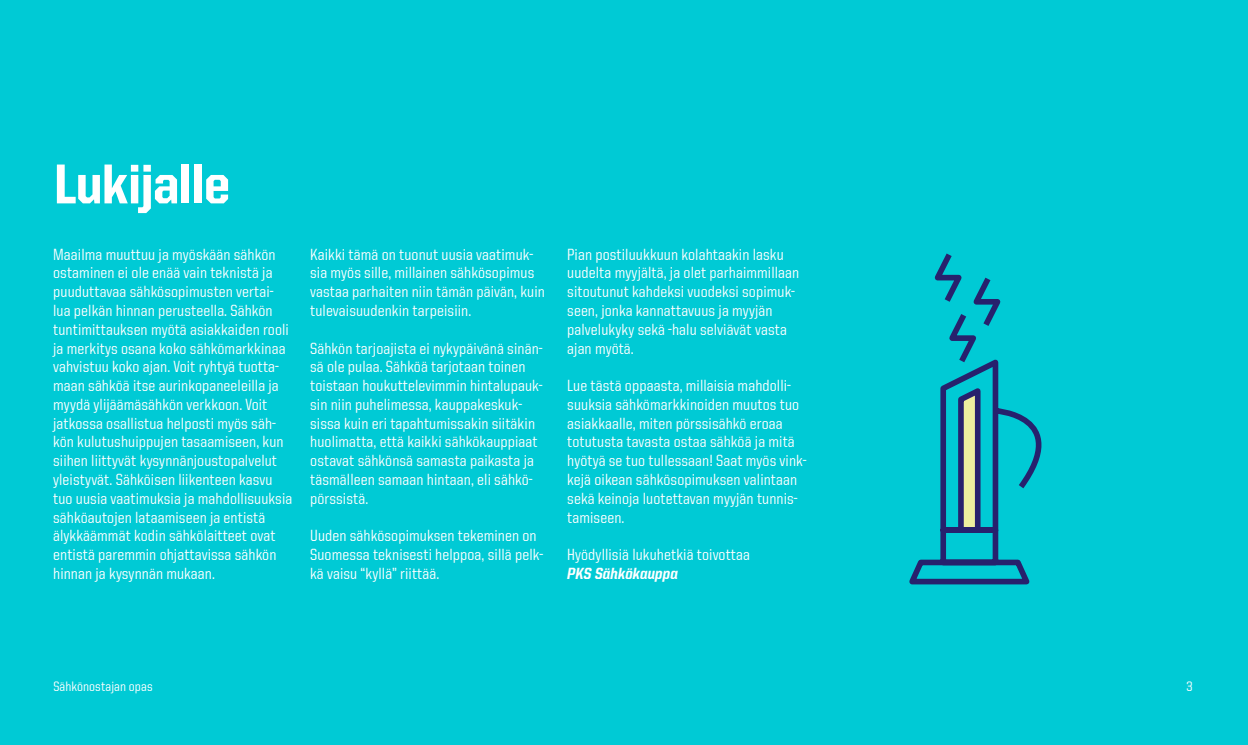
<style>
.page{position:relative;width:1248px;height:745px;background:#fff}
.page>*{position:absolute;margin:0;border:0;box-sizing:border-box;transform-origin:0 0}
.OTSIKKO{font:800 56.25px "United Sans Semi Cond";letter-spacing:-.01em;color:#fff}
.LEIPIS{font:500 16.25px/18.8px "United Sans Semi Cond";letter-spacing:.005em;color:#fff}
.LEIPIS-2{font:800 16.25px "United Italic Semi Cond";letter-spacing:.005em;color:#fff}
.t1{font:500 13.75px "United Sans Semi Cond";letter-spacing:.005em;color:#fff}
</style>
<div class="page">
<div style="left:0;top:0;width:1247px;height:744px;background:#00cad5"></div>
<svg style="left:909px;top:253px;width:133px;height:332px"></svg>
<p class="OTSIKKO" style="left:54px;top:154px;width:177px">Lukijalle</p>
<p class="LEIPIS" style="left:53px;top:244px;width:241px">Maailma muuttuu ja myöskään sähkön ostaminen ei ole enää vain teknistä ja puuduttavaa sähkösopimusten vertai&shy;lua pelkän hinnan perusteella. Sähkön tuntimittauksen myötä asiakkaiden rooli ja merkitys osana koko sähkömarkkinaa vahvistuu koko ajan. Voit ryhtyä tuotta&shy;maan sähköä itse aurinkopaneeleilla ja myydä ylijäämäsähkön verkkoon. Voit jatkossa osallistua helposti myös säh&shy;kön kulutushuippujen tasaamiseen, kun siihen liittyvät kysynnänjoustopalvelut yleistyvät. Sähköisen liikenteen kasvu tuo uusia vaatimuksia ja mahdollisuuksia sähköautojen lataamiseen ja entistä älykkäämmät kodin sähkölaitteet ovat entistä paremmin ohjattavissa sähkön hinnan ja kysynnän mukaan.</p>
<p class="LEIPIS" style="left:310px;top:244px;width:236px">Kaikki tämä on tuonut uusia vaatimuk&shy;sia myös sille, millainen sähkösopimus vastaa parhaiten niin tämän päivän, kuin tulevaisuudenkin tarpeisiin.</p>
<p class="LEIPIS" style="left:310px;top:338px;width:234px">Sähkön tarjoajista ei nykypäivänä sinän&shy;sä ole pulaa. Sähköä tarjotaan toinen toistaan houkuttelevimmin hintalupauk&shy;sin niin puhelimessa, kauppakeskuk&shy;sissa kuin eri tapahtumissakin siitäkin huolimatta, että kaikki sähkökauppiaat ostavat sähkönsä samasta paikasta ja täsmälleen samaan hintaan, eli sähkö&shy;pörssistä.</p>
<p class="LEIPIS" style="left:310px;top:526px;width:234px">Uuden sähkösopimuksen tekeminen on<br>Suomessa teknisesti helppoa, sillä pelk&shy;kä vaisu “kyllä” riittää.</p>
<p class="LEIPIS" style="left:567px;top:244px;width:233px">Pian postiluukkuun kolahtaakin lasku uudelta myyjältä, ja olet parhaimmillaan sitoutunut kahdeksi vuodeksi sopimuk&shy;seen, jonka kannattavuus ja myyjän palvelukyky sekä -halu selviävät vasta ajan myötä.</p>
<p class="LEIPIS" style="left:567px;top:376px;width:241px">Lue tästä oppaasta, millaisia mahdolli&shy;suuksia sähkömarkkinoiden muutos tuo asiakkaalle, miten pörssisähkö eroaa totutusta tavasta ostaa sähköä ja mitä hyötyä se tuo tullessaan! Saat myös vink&shy;kejä oikean sähkösopimuksen valintaan sekä keinoja luotettavan myyjän tunnis&shy;tamiseen.</p>
<p class="LEIPIS" style="left:567px;top:544px;width:184px">Hyödyllisiä lukuhetkiä toivottaa</p>
<p class="LEIPIS-2" style="left:567px;top:564px;width:112px">PKS Sähkökauppa</p>
<p class="t1" style="left:53px;top:679px;width:101px">Sähkönostajan opas</p>
<p class="t1" style="left:1186px;top:679px;width:8px">3</p>
</div>
